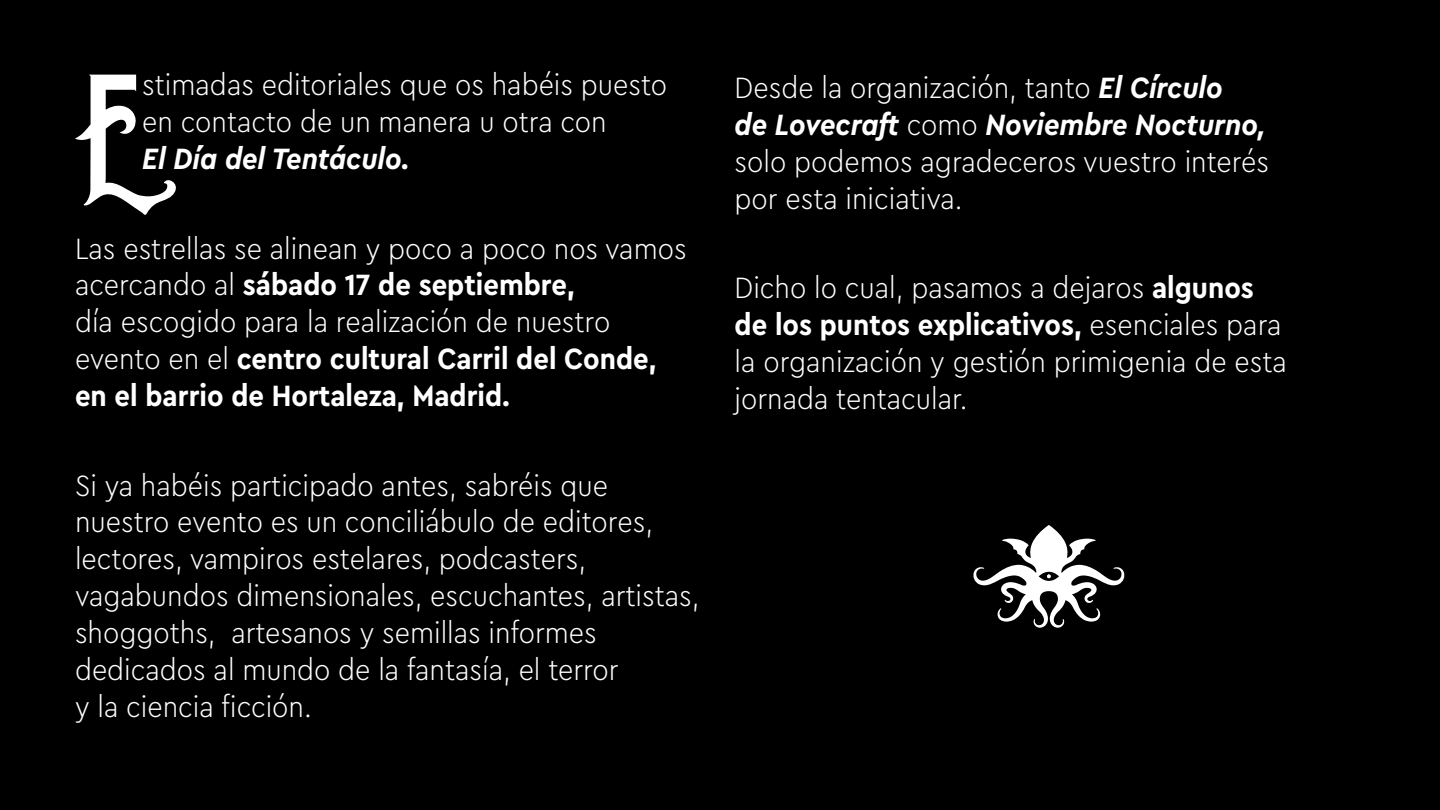
<style>
.page{position:relative;width:1440px;height:810px;background:#000}
.page>*{position:absolute;margin:0;border:0;box-sizing:border-box;transform-origin:0 0}
.t1{font:140.25px "The Witch";color:#fff}
.t2{font:300 30.75px/36.9px "Cera Compact Pro";color:#fff}
.t3{font:italic 700 30.75px "Cera Compact Pro";color:#fff}
.s1{font-weight:700}
.s2{font-weight:700;font-style:italic}
</style>
<div class="page">
<svg style="left:973px;top:525px;width:152px;height:103px"></svg>
<p class="t2" style="left:142px;top:65px;width:526px">stimadas editoriales que os habéis puesto en contacto de un manera u otra con</p>
<p class="t3" style="left:142px;top:138px;width:269px">El Día del Tentáculo.</p>
<h1 class="t1" style="left:86px;top:39px;width:58px">E</h1>
<p class="t2" style="left:75px;top:229px;width:613px">Las estrellas se alinean y poco a poco nos vamos acercando al <span class="s1">sábado 17 de septiembre,<br></span>día escogido para la realización de nuestro evento en el <span class="s1">centro cultural Carril del Conde, en el barrio de Hortaleza, Madrid.</span></p>
<p class="t2" style="left:75px;top:466px;width:626px">Si ya habéis participado antes, sabréis que nuestro evento es un conciliábulo de editores, lectores, vampiros estelares, podcasters, vagabundos dimensionales, escuchantes, artistas, shoggoths, artesanos y semillas informes dedicados al mundo de la fantasía, el terror<br>y la ciencia ficción.</p>
<p class="t2" style="left:735px;top:68px;width:536px">Desde la organización, tanto <span class="s2">El Círculo<br>de Lovecraft</span> como <span class="s2">Noviembre Nocturno, </span>solo podemos agradeceros vuestro interés por esta iniciativa.</p>
<p class="t2" style="left:735px;top:268px;width:554px">Dicho lo cual, pasamos a dejaros <span class="s1">algunos de los puntos explicativos,</span> esenciales para la organización y gestión primigenia de esta jornada tentacular.</p>
</div>
